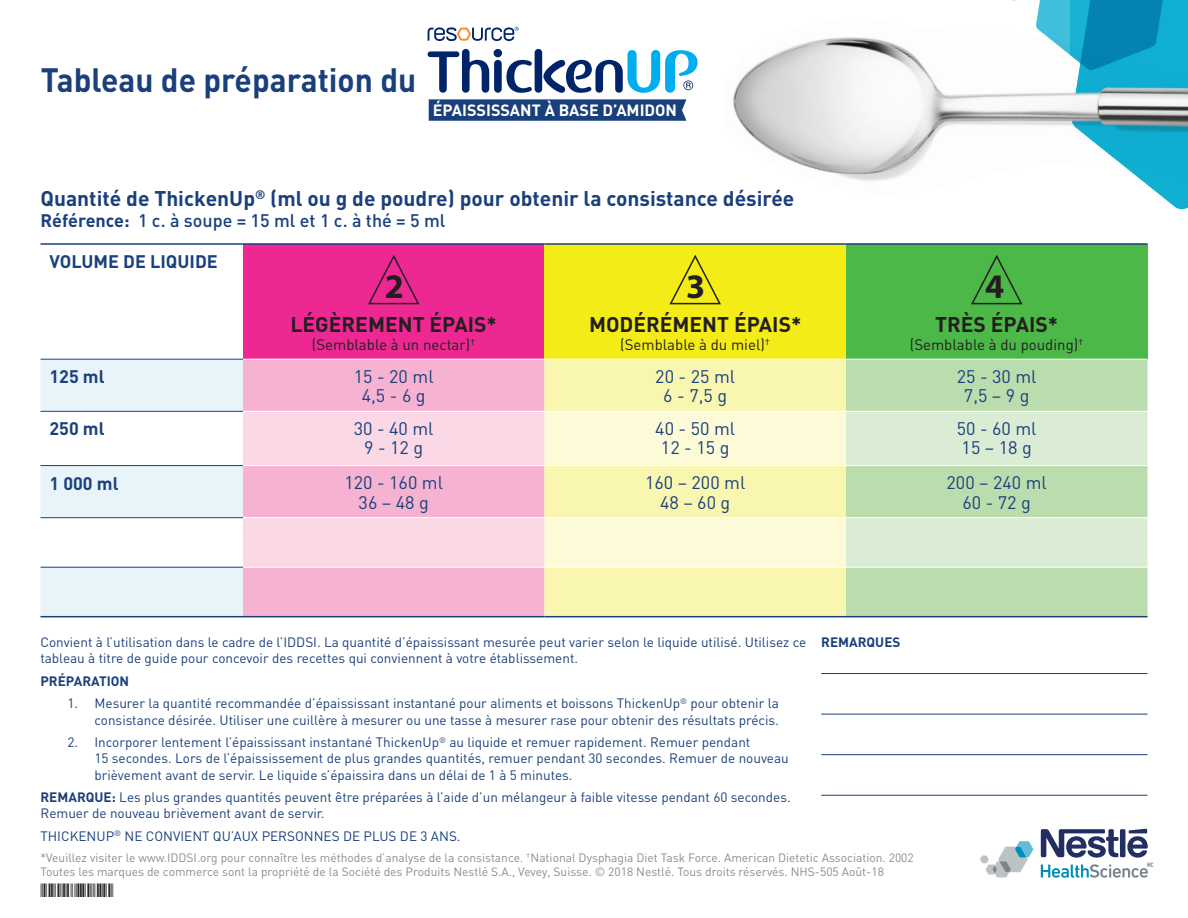
<style>
.page{position:relative;width:1188px;height:918px;background:#fff}
.page>*{position:absolute;margin:0;border:0;box-sizing:border-box;transform-origin:0 0}
.t1{font:700 34.5px "Myriad Pro";color:#231f20}
.t2{font:700 33.3px "DIN";color:#1a407c;scale:.95 1}
.t3{font:700 21px "DIN";color:#1a407c}
.t4{font:700 21px "DIN";color:#231f20}
.t5{font:18px/19.5px "DIN";color:#1a407c;text-align:center}
.t6{font:500 18px "DIN";color:#1a407c}
.t7{font:700 18px "DIN";color:#1a407c}
.t8{font:700 16.2px "DIN";color:#fff}
.t9{font:15px "DIN";color:#231f20}
.t10{font:13.5px/16.2px "DIN";color:#1a407c}
.t11{font:700 13.5px "DIN";color:#1a407c}
.t12{font:12px/14.4px "DIN";color:#888c95}
.t13{font:700 6.3px "DIN Cond";color:#7b868c}
.s1{font-weight:700}
</style>
<div class="page">
<img style="left:686px;top:0;width:502px;height:210px">
<div style="left:243px;top:244px;width:301px;height:115px;background:#ed2893"></div>
<div style="left:544px;top:244px;width:302px;height:115px;background:#f4ec17"></div>
<div style="left:846px;top:244px;width:302px;height:115px;background:#4cb848"></div>
<svg style="left:40px;top:360px;width:203px;height:256px;fill:#e8f4f9"></svg>
<div style="left:243px;top:360px;width:301px;height:256px;background:#f6b2d1"></div>
<div style="left:544px;top:360px;width:302px;height:256px;background:#f9f6b0"></div>
<div style="left:846px;top:360px;width:302px;height:256px;background:#bbddae"></div>
<svg style="left:243px;top:412px;width:301px;height:155px;background:#f8cbdf"></svg>
<svg style="left:544px;top:412px;width:302px;height:155px;background:#fbf8ca"></svg>
<svg style="left:846px;top:412px;width:302px;height:155px;background:#cfe7c7"></svg>
<hr style="left:243px;top:411px;width:301px;height:1px;background:#fff">
<hr style="left:544px;top:411px;width:302px;height:1px;background:#fff">
<hr style="left:846px;top:411px;width:302px;height:1px;background:#fff">
<hr style="left:243px;top:465px;width:301px;height:1px;background:#fff">
<hr style="left:544px;top:465px;width:302px;height:1px;background:#fff">
<hr style="left:846px;top:465px;width:302px;height:1px;background:#fff">
<hr style="left:40px;top:616px;width:203px;height:1px;background:#1a407c">
<hr style="left:243px;top:616px;width:301px;height:1px;background:#1a407c">
<hr style="left:544px;top:616px;width:302px;height:1px;background:#1a407c">
<hr style="left:846px;top:616px;width:302px;height:1px;background:#1a407c">
<hr style="left:40px;top:243px;width:203px;height:2px;background:#1a407c">
<hr style="left:243px;top:243px;width:301px;height:2px;background:#1a407c">
<hr style="left:544px;top:243px;width:302px;height:2px;background:#1a407c">
<hr style="left:846px;top:243px;width:302px;height:2px;background:#1a407c">
<hr style="left:40px;top:359px;width:203px;height:1px;background:#1a407c">
<hr style="left:40px;top:411px;width:203px;height:1px;background:#1a407c">
<hr style="left:40px;top:465px;width:203px;height:1px;background:#1a407c">
<hr style="left:40px;top:517px;width:203px;height:1px;background:#1a407c">
<hr style="left:40px;top:567px;width:203px;height:1px;background:#1a407c">
<hr style="left:243px;top:517px;width:301px;height:1px;background:#fff">
<hr style="left:544px;top:517px;width:302px;height:1px;background:#fff">
<hr style="left:846px;top:517px;width:302px;height:1px;background:#fff">
<hr style="left:243px;top:567px;width:301px;height:1px;background:#fff">
<hr style="left:544px;top:567px;width:302px;height:1px;background:#fff">
<hr style="left:846px;top:567px;width:302px;height:1px;background:#fff">
<svg style="left:368px;top:254px;width:52px;height:51px"></svg>
<svg style="left:669px;top:254px;width:52px;height:51px"></svg>
<svg style="left:971px;top:255px;width:52px;height:50px"></svg>
<svg style="left:1041px;top:864px;width:107px;height:14px"></svg>
<svg style="left:1041px;top:829px;width:107px;height:29px"></svg>
<svg style="left:980px;top:841px;width:53px;height:36px"></svg>
<hr style="left:821px;top:673px;width:327px;height:1px;background:#1a407c">
<hr style="left:821px;top:714px;width:327px;height:1px;background:#1a407c">
<hr style="left:821px;top:754px;width:327px;height:1px;background:#1a407c">
<hr style="left:821px;top:795px;width:327px;height:1px;background:#1a407c">
<div style="left:416px;top:24px;width:294px;height:72px;background:#fff"></div>
<svg style="left:428px;top:49px;width:61px;height:44px"></svg>
<div style="left:494px;top:49px;width:8px;height:8px;background:#002469;border-radius:50%"></div>
<div style="left:494px;top:60px;width:8px;height:33px;background:#002469;border-radius:4px"></div>
<div style="left:535px;top:49px;width:7px;height:44px;background:#002469;border-radius:4px"></div>
<svg style="left:506px;top:60px;width:26px;height:33px"></svg>
<svg style="left:543px;top:50px;width:155px;height:43px"></svg>
<svg style="left:428px;top:27px;width:91px;height:14px"></svg>
<svg style="left:429px;top:99px;width:257px;height:22px;background:#214680"></svg>
<h2 class="t2" style="left:41px;top:58px;width:397px">Tableau de préparation du</h2>
<p class="t8" style="left:433px;top:99px;width:246px">ÉPAISSISSANT À BASE D’AMIDON</p>
<h3 class="t3" style="left:40px;top:185px;width:755px">Quantité de ThickenUp<sup>®</sup> (ml ou g de poudre) pour obtenir la consistance désirée</h3>
<h3 class="t6" style="left:40px;top:209px;width:406px"><span class="s1">Référence:</span> 1 c. à soupe = 15 ml et 1 c. à thé = 5 ml</h3>
<h3 class="t7" style="left:50px;top:250px;width:170px">VOLUME DE LIQUIDE</h3>
<h1 class="t1" style="left:385px;top:264px;width:21px">2</h1>
<h3 class="t4" style="left:291px;top:311px;width:208px">LÉGÈREMENT ÉPAIS*</h3>
<p class="t9" style="left:312px;top:335px;width:165px">(Semblable à un nectar)<sup>†</sup></p>
<h1 class="t1" style="left:686px;top:264px;width:21px">3</h1>
<h3 class="t4" style="left:589px;top:311px;width:214px">MODÉRÉMENT ÉPAIS*</h3>
<p class="t9" style="left:620px;top:335px;width:151px">(Semblable à du miel)<sup>†</sup></p>
<h1 class="t1" style="left:985px;top:264px;width:21px">4</h1>
<h3 class="t4" style="left:935px;top:311px;width:125px">TRÈS ÉPAIS*</h3>
<p class="t9" style="left:910px;top:335px;width:175px">(Semblable à du pouding)<sup>†</sup></p>
<h3 class="t7" style="left:50px;top:365px;width:57px">125 ml</h3>
<h3 class="t5" style="left:354px;top:366px;width:81px">15 - 20 ml<br>4,5 - 6 g</h3>
<h3 class="t5" style="left:655px;top:366px;width:81px">20 - 25 ml<br>6 - 7,5 g</h3>
<h3 class="t5" style="left:957px;top:366px;width:81px">25 - 30 ml<br>7,5 – 9 g</h3>
<h3 class="t7" style="left:49px;top:417px;width:57px">250 ml</h3>
<h3 class="t5" style="left:354px;top:418px;width:81px">30 - 40 ml<br>9 - 12 g</h3>
<h3 class="t5" style="left:655px;top:418px;width:81px">40 - 50 ml<br>12 - 15 g</h3>
<h3 class="t5" style="left:957px;top:418px;width:81px;text-align:left">50 - 60 ml<br>15 – 18 g</h3>
<h3 class="t7" style="left:49px;top:471px;width:71px">1 000 ml</h3>
<h3 class="t5" style="left:344px;top:473px;width:100px">120 - 160 ml<br>36 – 48 g</h3>
<h3 class="t5" style="left:645px;top:473px;width:102px">160 – 200 ml<br>48 – 60 g</h3>
<h3 class="t5" style="left:947px;top:473px;width:102px">200 – 240 ml<br>60 - 72 g</h3>
<p class="t10" style="left:40px;top:634px;width:767px">Convient à l’utilisation dans le cadre de l’IDDSI. La quantité d’épaississant mesurée peut varier selon le liquide utilisé. Utilisez ce tableau à titre de guide pour concevoir des recettes qui conviennent à votre établissement.</p>
<p class="t11" style="left:40px;top:672px;width:90px">PRÉPARATION</p>
<p class="t10" style="left:68px;top:695px;width:713px;text-align:right">1. Mesurer la quantité recommandée d’épaississant instantané pour aliments et boissons ThickenUp<sup>®</sup> pour obtenir la consistance désirée. Utiliser une cuillère à mesurer ou une tasse à mesurer rase pour obtenir des résultats précis.</p>
<p class="t10" style="left:95px;top:734px;width:696px;text-indent:-27px">2. Incorporer lentement l’épaississant instantané ThickenUp<sup>®</sup> au liquide et remuer rapidement. Remuer pendant<br>15 secondes. Lors de l’épaississement de plus grandes quantités, remuer pendant 30 secondes. Remuer de nouveau brièvement avant de servir. Le liquide s’épaissira dans un délai de 1 à 5 minutes.</p>
<p class="t10" style="left:40px;top:789px;width:752px"><span class="s1">REMARQUE:</span> Les plus grandes quantités peuvent être préparées à l’aide d’un mélangeur à faible vitesse pendant 60 secondes.<br>Remuer de nouveau brièvement avant de servir.</p>
<p class="t10" style="left:40px;top:828px;width:422px">THICKENUP<sup>®</sup> NE CONVIENT QU’AUX PERSONNES DE PLUS DE 3 ANS.</p>
<p class="t12" style="left:40px;top:850px;width:875px">*Veuillez visiter le www.IDDSI.org pour connaître les méthodes d’analyse de la consistance. <sup>†</sup>National Dysphagia Diet Task Force. American Dietetic Association. 2002<br>Toutes les marques de commerce sont la propriété de la Société des Produits Nestlé S.A., Vevey, Suisse. © 2018 Nestlé. Tous droits réservés. NHS-505 Août-18</p>
<p class="t13" style="left:1147px;top:861px;width:8px">MC</p>
<p class="t11" style="left:821px;top:634px;width:81px">REMARQUES</p>
</div>
